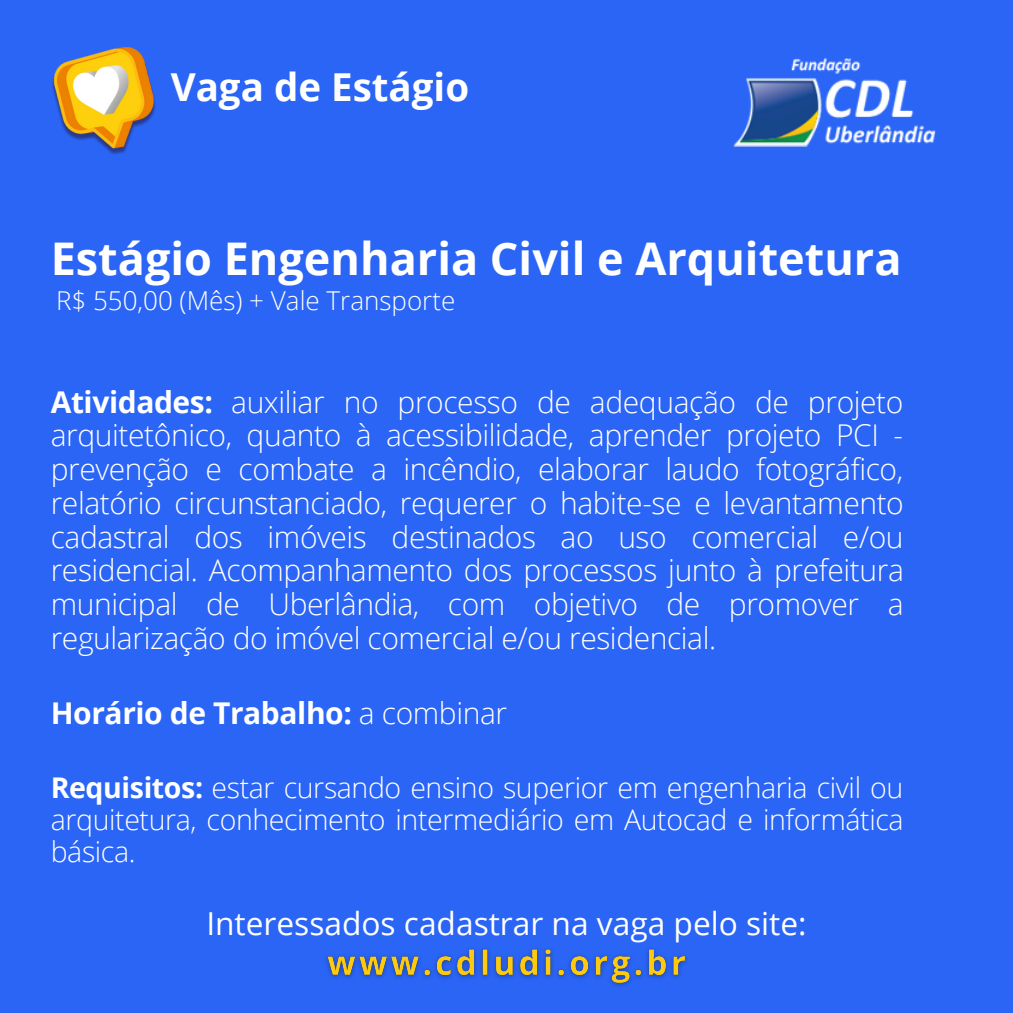
<style>
.page{position:relative;width:1013px;height:1013px;background:#fff}
.page>*{position:absolute;margin:0;border:0;box-sizing:border-box;transform-origin:0 0}
.t1{font:700 45px "Open Sans";color:#fff}
.t2{font:700 38.5px "Open Sans";color:#fff}
.t3{font:31.62px "Open Sans";color:#fff}
.t4{font:300 30px/33.8px "Open Sans";letter-spacing:-.015em;color:#fff;text-align:justify}
.t5{font:700 30px "Open Sans";letter-spacing:-.015em;color:#fff}
.t6{font:300 28.5px/31.9px "Open Sans";letter-spacing:-.015em;color:#fff;text-align:justify}
.t7{font:300 26px "Open Sans";color:#fff}
.s1{font-weight:700}
.s2{font-weight:300}
</style>
<div class="page">
<div style="left:0;top:1px;width:1012px;height:1011px;background:#2b65f6"></div>
<img style="left:733px;top:58px;width:202px;height:88px">
<img style="left:51px;top:47px;width:107px;height:110px">
<img style="left:319px;top:931px;width:378px;height:63px">
<p class="t2" style="left:171px;top:60px;width:300px">Vaga de Estágio</p>
<p class="t1" style="left:51px;top:227px;width:852px">Estágio Engenharia Civil e Arquitetura</p>
<p class="t7" style="left:56px;top:282px;width:401px">R$ 550,00 (Mês) + Vale Transporte</p>
<p class="t4" style="left:51px;top:384px;width:854px"><span class="s1">Atividades:</span> auxiliar no processo de adequação de projeto arquitetônico, quanto à acessibilidade, aprender projeto PCI - prevenção e combate a incêndio, elaborar laudo fotográfico, relatório circunstanciado, requerer o habite-se e levantamento cadastral dos imóveis destinados ao uso comercial e/ou residencial. Acompanhamento dos processos junto à prefeitura municipal de Uberlândia, com objetivo de promover a regularização do imóvel comercial e/ou residencial.</p>
<p class="t5" style="left:51px;top:692px;width:458px">Horário de Trabalho: <span class="s2">a combinar</span></p>
<p class="t6" style="left:51px;top:771px;width:854px"><span class="s1">Requisitos:</span> estar cursando ensino superior em engenharia civil ou arquitetura, conhecimento intermediário em Autocad e informática básica.</p>
<p class="t3" style="left:206px;top:901px;width:602px">Interessados cadastrar na vaga pelo site:</p>
</div>
